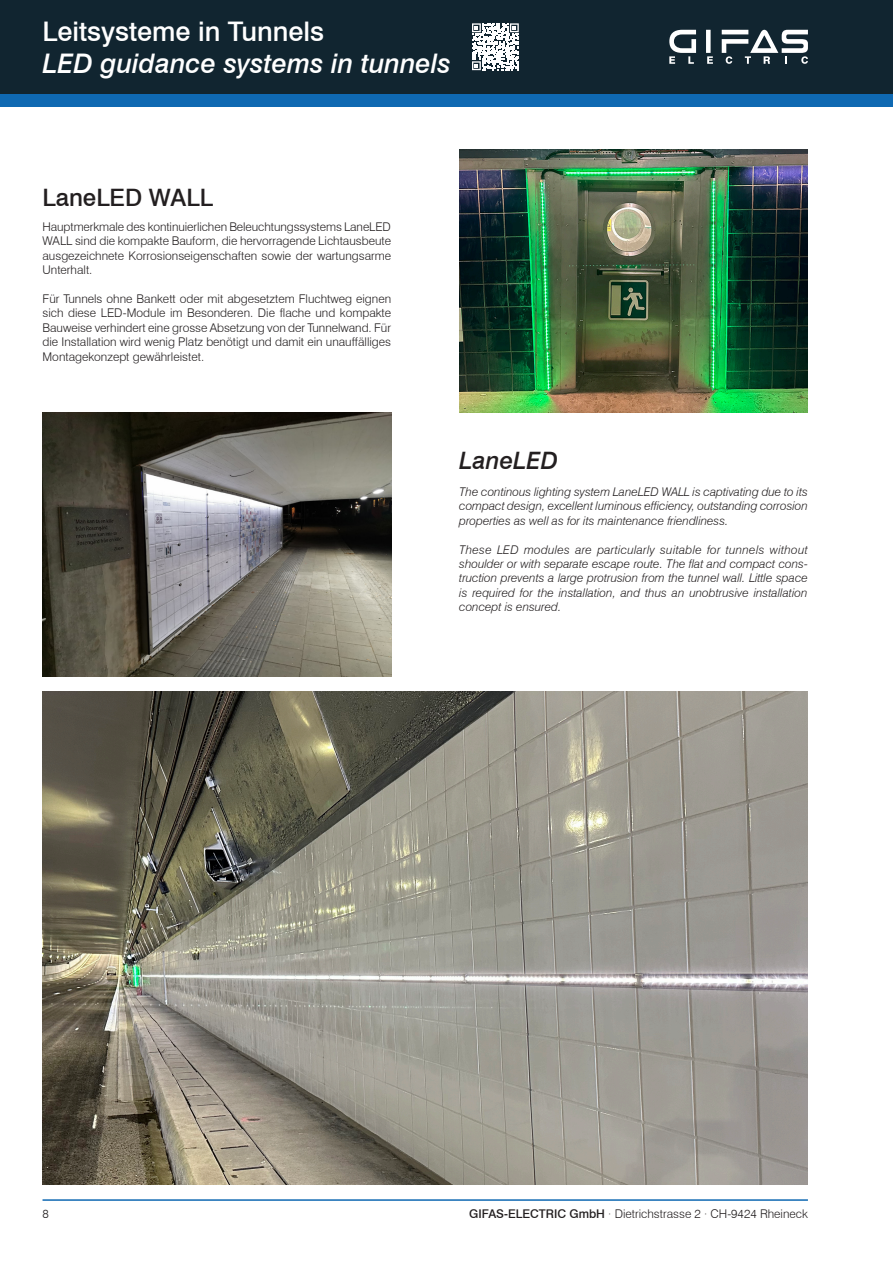
<style>
.page{position:relative;width:893px;height:1263px;background:#fff}
.page>*{position:absolute;margin:0;border:0;box-sizing:border-box;transform-origin:0 0}
.t1{font:italic 500 27px "Swiss 721 BT";color:#fff}
.t2{font:500 27px "Swiss 721 BT";color:#fff}
.t3{font:500 24px "Swiss 721 BT";color:#231f20}
.t4{font:italic 500 24px "Swiss 721 BT";color:#231f20}
.t5{font:300 12px/14.4px "Swiss 721 BT";color:#231f20;text-align:justify}
.t6{font:italic 300 12px/14.4px "Swiss 721 BT";color:#231f20;text-align:justify}
.s1{font-weight:500}
</style>
<div class="page">
<img style="left:43px;top:691px;width:765px;height:493px">
<img style="left:459px;top:150px;width:349px;height:262px">
<img style="left:43px;top:412px;width:348px;height:264px">
<div style="left:0;top:89px;width:893px;height:17px;background:#0f69b2"></div>
<div style="left:0;top:0;width:893px;height:94px;background:#112530"></div>
<div style="left:706px;top:30px;width:5px;height:23px;background:#fff"></div>
<svg style="left:669px;top:30px;width:27px;height:34px"></svg>
<svg style="left:707px;top:56px;width:6px;height:8px"></svg>
<svg style="left:722px;top:30px;width:86px;height:34px"></svg>
<hr style="left:43px;top:1199px;width:765px;height:2px;background:#0f69b2">
<svg style="left:472px;top:23px;width:47px;height:47px"></svg>
<h1 class="t2" style="left:43px;top:15px;width:283px">Leitsysteme in Tunnels</h1>
<h1 class="t1" style="left:43px;top:47px;width:410px">LED guidance systems in tunnels</h1>
<h2 class="t3" style="left:43px;top:183px;width:172px">LaneLED WALL</h2>
<p class="t5" style="left:43px;top:219px;width:350px">Hauptmerkmale des kontinuierlichen Beleuchtungssystems LaneLED WALL sind die kompakte Bauform, die hervorragende Lichtausbeute ausgezeichnete Korrosionseigenschaften sowie der wartungsarme Unterhalt.</p>
<p class="t5" style="left:43px;top:291px;width:350px">Für Tunnels ohne Bankett oder mit abgesetztem Fluchtweg eignen sich diese LED-Module im Besonderen. Die flache und kompakte Bauweise verhindert eine grosse Absetzung von der Tunnelwand. Für die Installation wird wenig Platz benötigt und damit ein unauffälliges Montagekonzept gewährleistet.</p>
<h2 class="t4" style="left:459px;top:446px;width:100px">LaneLED</h2>
<p class="t6" style="left:459px;top:484px;width:350px">The continous lighting system LaneLED WALL is captivating due to its compact design, excellent luminous efficiency, outstanding corrosion properties as well as for its maintenance friendliness.</p>
<p class="t6" style="left:459px;top:542px;width:350px">These LED modules are particularly suitable for tunnels without shoulder or with separate escape route. The flat and compact cons&shy;truction prevents a large protrusion from the tunnel wall. Little space is required for the installation, and thus an unobtrusive installation concept is ensured.</p>
<p class="t5" style="left:43px;top:1207px;width:8px">8</p>
<p class="t5" style="left:469px;top:1207px;width:340px"><span class="s1">GIFAS-ELECTRIC GmbH</span> · Dietrichstrasse 2 · CH-9424 Rheineck</p>
</div>
